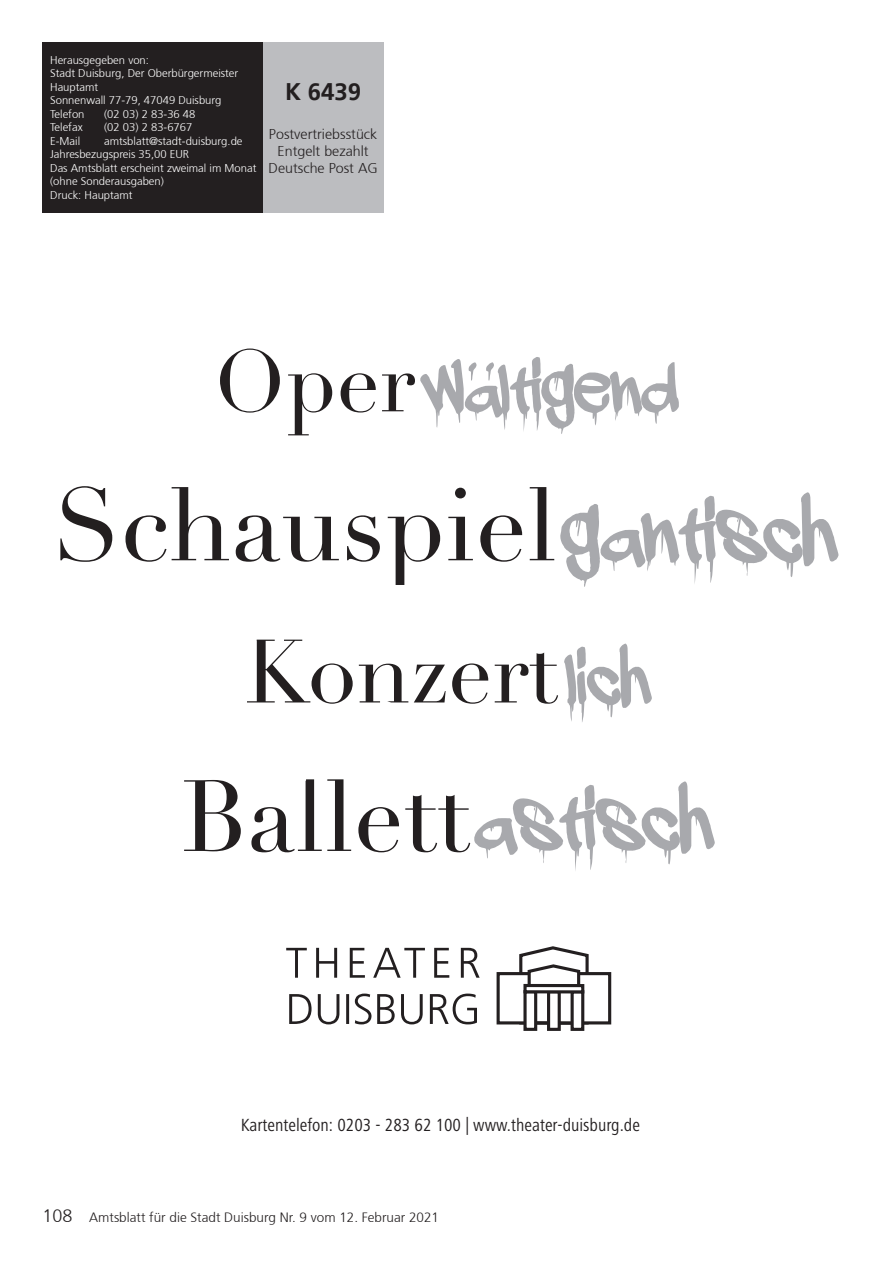
<style>
.page{position:relative;width:893px;height:1263px;background:#fff}
.page>*{position:absolute;margin:0;border:0;box-sizing:border-box;transform-origin:0 0}
.t1{font:700 24px "Frutiger 65";color:#231f20}
.t2{font:condensed 18.15px "Frutiger Next LT";color:#231f20}
.t3{font:300 18px "Frutiger 45";color:#231f20}
.t4{font:300 14.25px/17.1px "Frutiger 45";color:#231f20;text-align:center}
.Fußzeile{font:300 13.5px "Frutiger 45";color:#231f20}
.t5{font:300 11.25px/13.5px "Frutiger 45";color:#fff}
</style>
<div class="page">
<div style="left:43px;top:43px;width:341px;height:170px;background:#bcbdc0"></div>
<div style="left:43px;top:43px;width:220px;height:170px;background:#231f20"></div>
<svg style="left:286px;top:948px;width:194px;height:30px"></svg>
<svg style="left:289px;top:993px;width:188px;height:31px"></svg>
<div style="left:497px;top:972px;width:114px;height:52px;border:3px solid #231f20"></div>
<svg style="left:517px;top:946px;width:73px;height:80px"></svg>
<div style="left:525px;top:992px;width:11px;height:37px;background:#fff"></div>
<div style="left:523px;top:990px;width:14px;height:41px;border:3px solid #231f20"></div>
<div style="left:549px;top:992px;width:10px;height:37px;background:#fff"></div>
<div style="left:547px;top:990px;width:14px;height:41px;border:3px solid #231f20"></div>
<div style="left:572px;top:992px;width:11px;height:37px;background:#fff"></div>
<div style="left:571px;top:990px;width:13px;height:41px;border:3px solid #231f20"></div>
<div style="left:525px;top:985px;width:58px;height:7px;background:#fff"></div>
<div style="left:523px;top:984px;width:61px;height:9px;border:3px solid #231f20"></div>
<svg style="left:220px;top:348px;width:60px;height:65px"></svg>
<svg style="left:288px;top:373px;width:44px;height:62px"></svg>
<svg style="left:341px;top:373px;width:35px;height:39px"></svg>
<svg style="left:382px;top:357px;width:297px;height:77px"></svg>
<svg style="left:247px;top:640px;width:106px;height:64px"></svg>
<svg style="left:359px;top:664px;width:49px;height:38px"></svg>
<svg style="left:414px;top:665px;width:32px;height:37px"></svg>
<svg style="left:452px;top:663px;width:36px;height:41px"></svg>
<svg style="left:495px;top:652px;width:63px;height:52px"></svg>
<svg style="left:564px;top:644px;width:88px;height:78px"></svg>
<svg style="left:60px;top:486px;width:52px;height:76px"></svg>
<svg style="left:125px;top:515px;width:41px;height:47px"></svg>
<svg style="left:172px;top:487px;width:57px;height:73px"></svg>
<svg style="left:236px;top:515px;width:103px;height:47px"></svg>
<svg style="left:347px;top:515px;width:33px;height:47px"></svg>
<svg style="left:388px;top:515px;width:52px;height:70px"></svg>
<svg style="left:448px;top:488px;width:25px;height:72px"></svg>
<svg style="left:480px;top:515px;width:42px;height:47px"></svg>
<svg style="left:530px;top:487px;width:24px;height:73px"></svg>
<svg style="left:560px;top:492px;width:278px;height:95px"></svg>
<svg style="left:184px;top:780px;width:57px;height:71px"></svg>
<svg style="left:251px;top:779px;width:100px;height:73px"></svg>
<svg style="left:358px;top:807px;width:41px;height:45px"></svg>
<svg style="left:405px;top:781px;width:310px;height:90px"></svg>
<p class="t5" style="left:50px;top:53px;width:190px">Herausgegeben von:<br>Stadt Duisburg, Der Oberbürgermeister<br>Hauptamt<br>Sonnenwall 77-79, 47049 Duisburg<br>Telefon</p>
<p class="t5" style="left:104px;top:107px;width:93px">(02 03) 2 83-36 48</p>
<p class="t5" style="left:50px;top:121px;width:34px">Telefax</p>
<p class="t5" style="left:104px;top:121px;width:90px">(02 03) 2 83-6767</p>
<p class="t5" style="left:50px;top:134px;width:31px">E-Mail</p>
<p class="t5" style="left:50px;top:134px;width:208px;text-indent:54px">amtsblatt@stadt-duisburg.de<br>Jahresbezugspreis 35,00 EUR<br>Das Amtsblatt erscheint zweimal im Monat (ohne Sonderausgaben)<br>Druck: Hauptamt</p>
<p class="t1" style="left:285px;top:78px;width:78px">K 6439</p>
<p class="t4" style="left:269px;top:126px;width:111px">Postvertriebsstück<br>Entgelt bezahlt<br>Deutsche Post AG</p>
<p class="t2" style="left:241px;top:1114px;width:401px">Kartentelefon: 0203 - 283 62 100 | www.theater-duisburg.de</p>
<h3 class="t3" style="left:43px;top:1206px;width:32px">108</h3>
<p class="Fußzeile" style="left:300px;top:1210px;width:152px">46 vom 9. Oktober 2020</p>
<p class="t3" style="left:43px;top:1206px;width:32px">615</p>
<p class="Fußzeile" style="left:89px;top:1210px;width:351px">Amtsblatt für die Stadt Duisburg Nr. 9 vom 12. Februar 2021</p>
</div>
